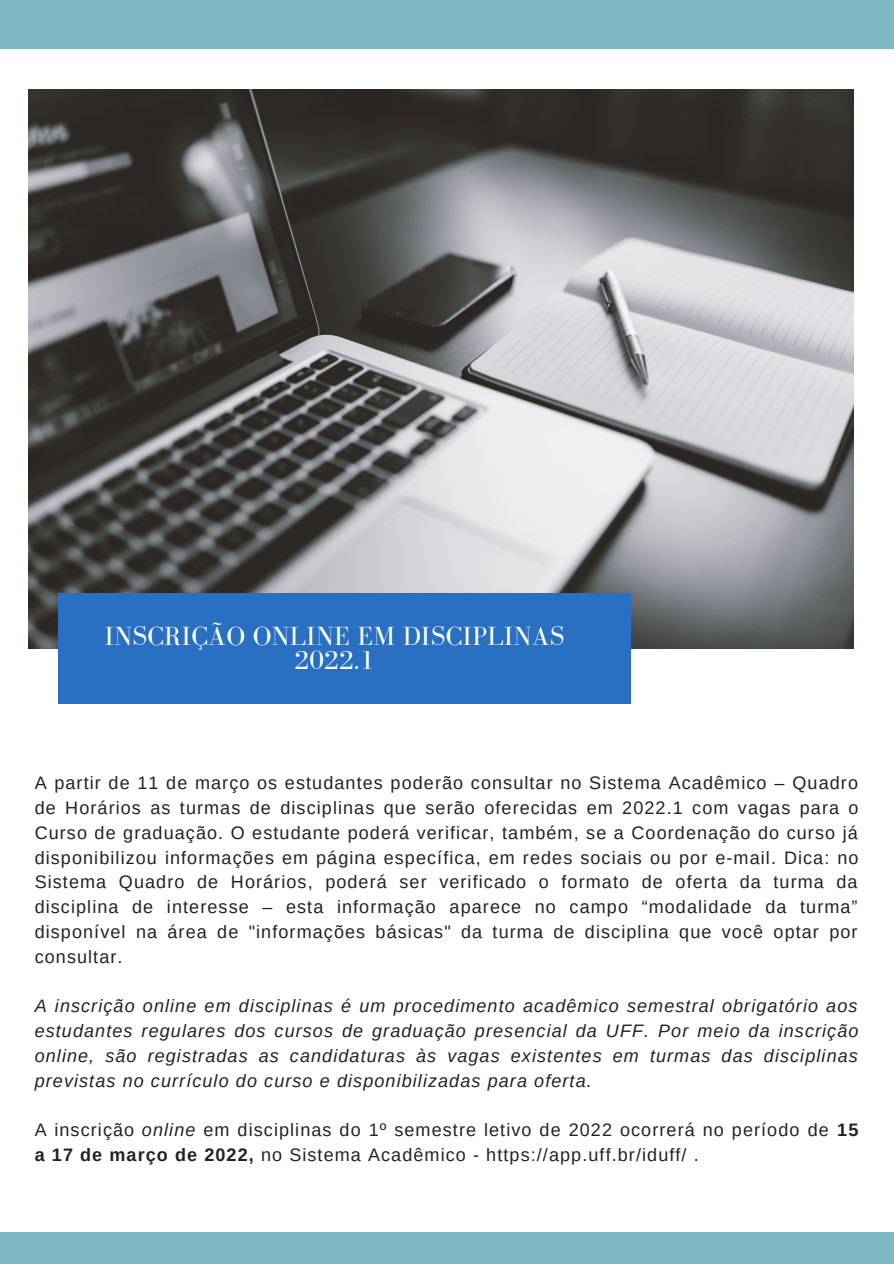
<style>
.page{position:relative;width:894px;height:1264px;background:#fff}
.page>*{position:absolute;margin:0;border:0;box-sizing:border-box;transform-origin:0 0}
.t1{font:27px/23.7px "Bodoni FLF";letter-spacing:.01em;color:#fff;text-align:center}
.t2{font:18px/24.8px "Arimo";letter-spacing:.06em;color:#222;text-align:justify}
.t3{font:italic 18px/24.8px "Arimo";letter-spacing:.06em;color:#222;text-align:justify}
.s1{font-style:italic}
.s2{font-weight:700}
</style>
<div class="page">
<div style="left:0;top:1231px;width:893px;height:32px;background:#7eb9c3"></div>
<div style="left:0;top:0;width:893px;height:49px;background:#7eb9c3"></div>
<img style="left:29px;top:89px;width:824px;height:559px">
<div style="left:59px;top:593px;width:572px;height:110px;background:#2a70c2"></div>
<p class="t1" style="left:104px;top:624px;width:461px">INSCRIÇÃO ONLINE EM DISCIPLINAS<br>2022.1</p>
<p class="t2" style="left:35px;top:770px;width:825px">A partir de 11 de março os estudantes poderão consultar no Sistema Acadêmico – Quadro de Horários as turmas de disciplinas que serão oferecidas em 2022.1 com vagas para o Curso de graduação. O estudante poderá verificar, também, se a Coordenação do curso já disponibilizou informações em página específica, em redes sociais ou por e-mail. Dica: no Sistema Quadro de Horários, poderá ser verificado o formato de oferta da turma da disciplina de interesse – esta informação aparece no campo “modalidade da turma” disponível na área de "informações básicas" da turma de disciplina que você optar por consultar.</p>
<p class="t3" style="left:35px;top:993px;width:825px">A inscrição online em disciplinas é um procedimento acadêmico semestral obrigatório aos estudantes regulares dos cursos de graduação presencial da UFF. Por meio da inscrição online, são registradas as candidaturas às vagas existentes em turmas das disciplinas previstas no currículo do curso e disponibilizadas para oferta.</p>
<p class="t2" style="left:35px;top:1117px;width:825px">A inscrição <span class="s1">online</span> em disciplinas do 1º semestre letivo de 2022 ocorrerá no período de <span class="s2">15 a 17 de março de 2022,</span> no Sistema Acadêmico - https://app.uff.br/iduff/ .</p>
</div>
